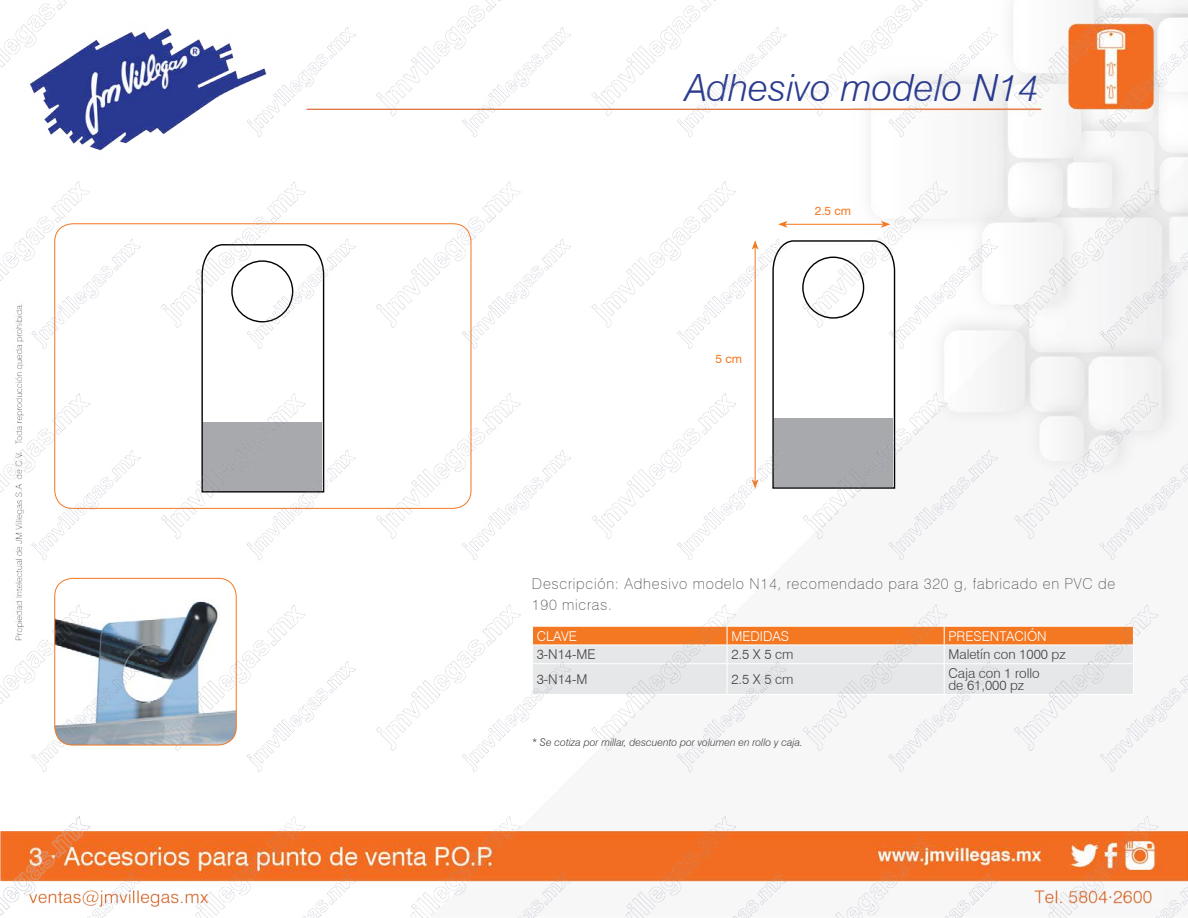
<style>
.page{position:relative;width:1188px;height:918px;background:#fff}
.page>*{position:absolute;margin:0;border:0;box-sizing:border-box;transform-origin:0 0}
.t1{font:italic 300 37.5px "Swiss 721 BT";color:#2a3b8e}
.t2{font:100 15px/21px "Swiss 721 BT";letter-spacing:.05em;color:#414042}
.t3{font:300 13.5px/12px "Swiss 721 BT";color:#414042}
.t4{font:300 13.5px "Swiss 721 BT";color:#fff}
.t5{font:12px "Swiss 721 BT";color:#f47721}
.t6{font:italic 300 10.5px "Swiss 721 BT";color:#414042}
</style>
<div class="page">
<img style="left:0;top:0;width:1188px;height:918px">
<div style="left:54px;top:223px;width:417px;height:286px;border:1px solid #f47721;border-radius:18px"></div>
<svg style="left:772px;top:240px;width:124px;height:249px"></svg>
<div style="left:775px;top:419px;width:118px;height:68px;background:#a7a9ac"></div>
<svg style="left:803px;top:257px;width:61px;height:61px"></svg>
<div style="left:802px;top:257px;width:62px;height:62px;border:1px solid #000;border-radius:50%"></div>
<svg style="left:201px;top:243px;width:124px;height:250px"></svg>
<div style="left:204px;top:422px;width:118px;height:69px;background:#a7a9ac"></div>
<div style="left:232px;top:261px;width:61px;height:61px;background:#fff;border-radius:50%"></div>
<div style="left:231px;top:260px;width:62px;height:62px;border:1px solid #000;border-radius:50%"></div>
<hr style="left:532px;top:694px;width:195px;height:1px;background:#fff">
<hr style="left:727px;top:694px;width:217px;height:1px;background:#fff">
<hr style="left:944px;top:694px;width:190px;height:1px;background:#fff">
<svg style="left:532px;top:626px;width:602px;height:68px;background:#e9cab5"></svg>
<hr style="left:755px;top:247px;width:1px;height:235px;background:#f47721">
<svg style="left:752px;top:240px;width:7px;height:10px"></svg>
<svg style="left:752px;top:479px;width:7px;height:10px"></svg>
<hr style="left:785px;top:224px;width:98px;height:1px;background:#f47721">
<svg style="left:778px;top:221px;width:10px;height:7px"></svg>
<svg style="left:881px;top:221px;width:9px;height:7px"></svg>
<img style="left:55px;top:578px;width:181px;height:167px">
<div style="left:54px;top:578px;width:183px;height:167px;border:1px solid #f47721;border-radius:18px"></div>
<h1 class="t1" style="left:685px;top:65px;width:355px">Adhesivo modelo N14</h1>
<p class="t5" style="left:716px;top:352px;width:28px">5 cm</p>
<p class="t5" style="left:815px;top:204px;width:38px">2.5 cm</p>
<p class="t2" style="left:532px;top:573px;width:585px">Descripción: Adhesivo modelo N14, recomendado para 320 g, fabricado en PVC de<br>190 micras.</p>
<p class="t4" style="left:537px;top:628px;width:42px">CLAVE</p>
<p class="t4" style="left:731px;top:628px;width:59px">MEDIDAS</p>
<p class="t4" style="left:948px;top:628px;width:100px">PRESENTACIÓN</p>
<p class="t3" style="left:537px;top:649px;width:61px">3-N14-ME</p>
<p class="t3" style="left:731px;top:649px;width:64px">2.5 X 5 cm</p>
<p class="t3" style="left:948px;top:649px;width:119px">Maletín con 1000 pz</p>
<p class="t3" style="left:537px;top:673px;width:52px">3-N14-M</p>
<p class="t3" style="left:731px;top:673px;width:64px">2.5 X 5 cm</p>
<p class="t3" style="left:948px;top:667px;width:93px">Caja con 1 rollo de 61,000 pz</p>
<p class="t6" style="left:532px;top:736px;width:272px">* Se cotiza por millar, descuento por volumen en rollo y caja.</p>
</div>
